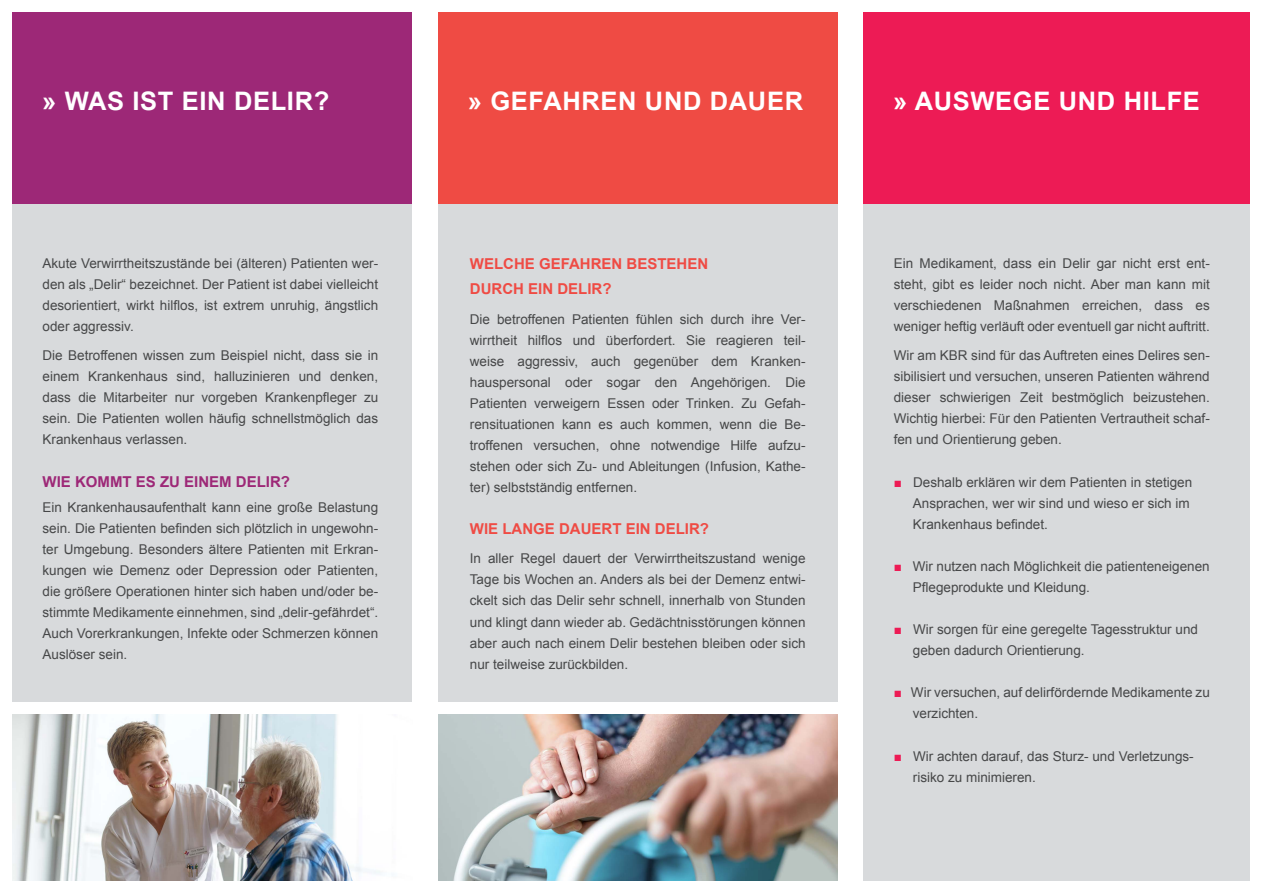
<style>
.page{position:relative;width:1263px;height:893px;background:#fff}
.page>*{position:absolute;margin:0;border:0;box-sizing:border-box;transform-origin:0 0}
.t1{font:700 25.5px "Arial";letter-spacing:.025em;color:#fff}
.t2{font:700 15px "Arial";color:#ef4b44}
.t3{font:700 15px "Arial";color:#9d2877}
.t4{font:13.5px/21px "Arial";color:#464748;text-align:justify}
.s1{font-style:italic;color:#ed1b55}
</style>
<div class="page">
<div style="left:13px;top:204px;width:399px;height:498px;background:#d8dadc"></div>
<div style="left:438px;top:204px;width:400px;height:498px;background:#d8dadc"></div>
<div style="left:863px;top:204px;width:387px;height:676px;background:#d8dadc"></div>
<div style="left:13px;top:13px;width:399px;height:191px;background:#9d2877"></div>
<div style="left:863px;top:13px;width:387px;height:191px;background:#ed1b55"></div>
<div style="left:438px;top:13px;width:399px;height:191px;background:#ef4b44"></div>
<img style="left:13px;top:714px;width:368px;height:166px">
<img style="left:438px;top:714px;width:399px;height:166px">
<p class="t1" style="left:42px;top:84px;width:288px">» WAS IST EIN DELIR?</p>
<p class="t1" style="left:893px;top:84px;width:308px">» AUSWEGE UND HILFE</p>
<p class="t1" style="left:468px;top:84px;width:337px">» GEFAHREN UND DAUER</p>
<p class="t4" style="left:43px;top:253px;width:337px">Akute Verwirrtheitszustände bei (älteren) Patienten wer&shy;den als „Delir“ bezeichnet. Der Patient ist dabei vielleicht desorientiert, wirkt hilflos, ist extrem unruhig, ängstlich oder aggressiv.</p>
<p class="t4" style="left:43px;top:345px;width:337px">Die Betroffenen wissen zum Beispiel nicht, dass sie in einem Krankenhaus sind, halluzinieren und denken, dass die Mitarbeiter nur vorgeben Krankenpfleger zu sein. Die Patienten wollen häufig schnellstmöglich das Krankenhaus verlassen.</p>
<p class="t3" style="left:43px;top:471px;width:249px">WIE KOMMT ES ZU EINEM DELIR?</p>
<p class="t4" style="left:43px;top:497px;width:337px">Ein Krankenhausaufenthalt kann eine große Belastung sein. Die Patienten befinden sich plötzlich in ungewohn&shy;ter Umgebung. Besonders ältere Patienten mit Erkran&shy;kungen wie Demenz oder Depression oder Patienten, die größere Operationen hinter sich haben und/oder be&shy;stimmte Medikamente einnehmen, sind „delir-gefährdet“.<br>Auch Vorerkrankungen, Infekte oder Schmerzen können Auslöser sein.</p>
<p class="t2" style="left:470px;top:254px;width:240px">WELCHE GEFAHREN BESTEHEN</p>
<p class="t2" style="left:470px;top:279px;width:143px">DURCH EIN DELIR?</p>
<p class="t4" style="left:470px;top:309px;width:337px">Die betroffenen Patienten fühlen sich durch ihre Ver&shy;wirrtheit hilflos und überfordert. Sie reagieren teil&shy;weise aggressiv, auch gegenüber dem Kranken&shy;hauspersonal oder sogar den Angehörigen. Die Patienten verweigern Essen oder Trinken. Zu Gefah&shy;rensituationen kann es auch kommen, wenn die Be&shy;troffenen versuchen, ohne notwendige Hilfe aufzu&shy;stehen oder sich Zu- und Ableitungen (Infusion, Kathe&shy;ter) selbstständig entfernen.</p>
<p class="t2" style="left:470px;top:519px;width:241px">WIE LANGE DAUERT EIN DELIR?</p>
<p class="t4" style="left:470px;top:548px;width:337px">In aller Regel dauert der Verwirrtheitszustand wenige Tage bis Wochen an. Anders als bei der Demenz entwi&shy;ckelt sich das Delir sehr schnell, innerhalb von Stunden und klingt dann wieder ab. Gedächtnisstörungen können aber auch nach einem Delir bestehen bleiben oder sich nur teilweise zurückbilden.</p>
<p class="t4" style="left:894px;top:253px;width:318px">Ein Medikament, dass ein Delir gar nicht erst ent&shy;steht, gibt es leider noch nicht. Aber man kann mit verschiedenen Maßnahmen erreichen, dass es weniger heftig verläuft oder eventuell gar nicht auftritt.</p>
<p class="t4" style="left:894px;top:345px;width:318px">Wir am KBR sind für das Auftreten eines Delires sen&shy;sibilisiert und versuchen, unseren Patienten während dieser schwierigen Zeit bestmöglich beizustehen.<br>Wichtig hierbei: Für den Patienten Vertrautheit schaf&shy;fen und Orientierung geben.</p>
<p class="t4" style="left:894px;top:471px;width:300px"><span class="s1">■</span> Deshalb erklären wir dem Patienten in stetigen</p>
<p class="t4" style="left:913px;top:492px;width:278px">Ansprachen, wer wir sind und wieso er sich im</p>
<p class="t4" style="left:913px;top:513px;width:137px">Krankenhaus befindet.</p>
<p class="t4" style="left:894px;top:556px;width:318px"><span class="s1">■</span> Wir nutzen nach Möglichkeit die patienteneigenen</p>
<p class="t4" style="left:913px;top:577px;width:179px">Pflegeprodukte und Kleidung.</p>
<p class="t4" style="left:894px;top:619px;width:306px"><span class="s1">■</span> Wir sorgen für eine geregelte Tagesstruktur und</p>
<p class="t4" style="left:913px;top:640px;width:173px">geben dadurch Orientierung.</p>
<p class="t4" style="left:894px;top:682px;width:318px"><span class="s1">■</span> Wir versuchen, auf delirfördernde Medikamente zu</p>
<p class="t4" style="left:913px;top:703px;width:67px">verzichten.</p>
<p class="t4" style="left:894px;top:746px;width:302px"><span class="s1">■</span> Wir achten darauf, das Sturz- und Verletzungs-</p>
<p class="t4" style="left:913px;top:767px;width:125px">risiko zu minimieren.</p>
</div>
